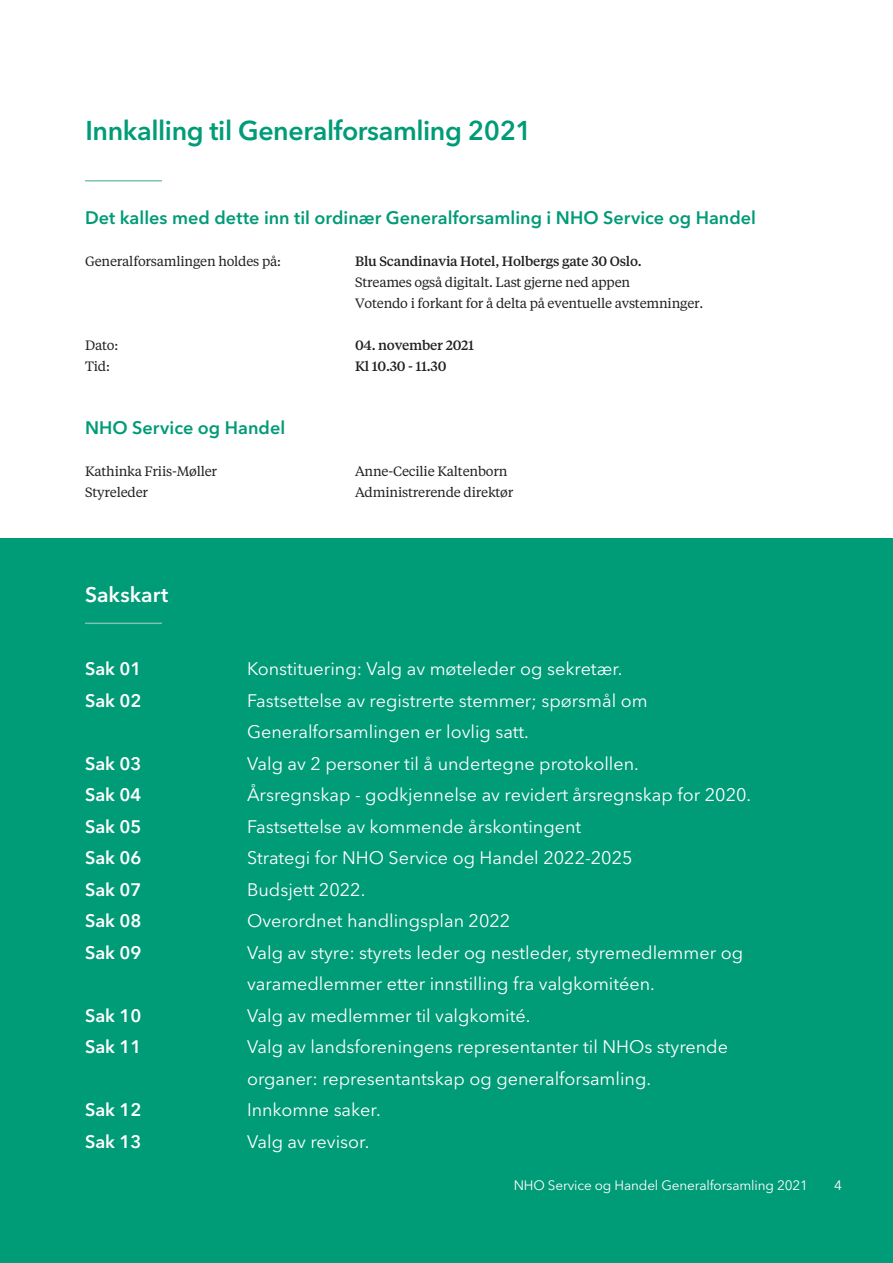
<style>
.page{position:relative;width:893px;height:1263px;background:#fff}
.page>*{position:absolute;margin:0;border:0;box-sizing:border-box;transform-origin:0 0}
.Overskrift_grønn{font:600 27px "Avenir Next LT Pro";letter-spacing:-.015em;color:#009b77}
.t1{font:600 21px "Avenir Next LT Pro";color:#fff}
.Innholdsfortegnelse{font:18px/31.5px "Avenir Next LT Pro";color:#fff}
.Mellomtittel{font:600 18px "Avenir Next LT Pro";color:#009b77}
.Innholdsfortegnelse-2{font:600 18px "Avenir Next LT Pro";color:#fff}
.Brødtekst_9_14{font:13.5px "Tiempos Text";letter-spacing:-.015em;color:#231f20}
.Brødtekst_9_14-2{font:500 13.5px "Tiempos Text";letter-spacing:-.015em;color:#231f20}
.Fotnote{font:13.5px "Avenir Next LT Pro";letter-spacing:-.01em;color:#fff}
</style>
<div class="page">
<div style="left:0;top:538px;width:893px;height:725px;background:#009b77"></div>
<hr style="left:85px;top:623px;width:77px;height:1px;background:#7dc3b3">
<hr style="left:85px;top:180px;width:77px;height:2px;background:#7dc3b3">
<p class="Overskrift_grønn" style="left:86px;top:114px;width:448px">Innkalling til Generalforsamling 2021</p>
<p class="Mellomtittel" style="left:85px;top:206px;width:673px">Det kalles med dette inn til ordinær Generalforsamling i NHO Service og Handel</p>
<p class="Brødtekst_9_14" style="left:85px;top:252px;width:197px">Generalforsamlingen holdes på:</p>
<p class="Brødtekst_9_14-2" style="left:355px;top:252px;width:288px">Blu Scandinavia Hotel, Holbergs gate 30 Oslo.</p>
<p class="Brødtekst_9_14" style="left:355px;top:273px;width:277px">Streames også digitalt. Last gjerne ned appen</p>
<p class="Brødtekst_9_14" style="left:355px;top:294px;width:350px">Votendo i forkant for å delta på eventuelle avstemninger.</p>
<p class="Brødtekst_9_14" style="left:85px;top:336px;width:35px">Dato:</p>
<p class="Brødtekst_9_14-2" style="left:355px;top:336px;width:121px">04. november 2021</p>
<p class="Brødtekst_9_14" style="left:85px;top:357px;width:26px">Tid:</p>
<p class="Brødtekst_9_14-2" style="left:355px;top:357px;width:93px">Kl 10.30 - 11.30</p>
<p class="Mellomtittel" style="left:85px;top:416px;width:202px">NHO Service og Handel</p>
<p class="Brødtekst_9_14" style="left:85px;top:462px;width:134px">Kathinka Friis-Møller</p>
<p class="Brødtekst_9_14" style="left:355px;top:462px;width:154px">Anne-Cecilie Kaltenborn</p>
<p class="Brødtekst_9_14" style="left:85px;top:483px;width:65px">Styreleder</p>
<p class="Brødtekst_9_14" style="left:355px;top:483px;width:160px">Administrerende direktør</p>
<h4 class="t1" style="left:85px;top:581px;width:85px">Sakskart</h4>
<p class="Innholdsfortegnelse-2" style="left:85px;top:658px;width:58px">Sak 01</p>
<p class="Innholdsfortegnelse" style="left:247px;top:653px;width:377px">Konstituering: Valg av møteleder og sekretær.</p>
<p class="Innholdsfortegnelse-2" style="left:85px;top:689px;width:58px">Sak 02</p>
<p class="Innholdsfortegnelse" style="left:247px;top:684px;width:402px">Fastsettelse av registrerte stemmer; spørsmål om<br>Generalforsamlingen er lovlig satt.</p>
<p class="Innholdsfortegnelse-2" style="left:85px;top:752px;width:58px">Sak 03</p>
<p class="Innholdsfortegnelse" style="left:247px;top:747px;width:393px">Valg av 2 personer til å undertegne protokollen.</p>
<p class="Innholdsfortegnelse-2" style="left:85px;top:784px;width:58px">Sak 04</p>
<p class="Innholdsfortegnelse" style="left:247px;top:779px;width:506px">Årsregnskap - godkjennelse av revidert årsregnskap for 2020.</p>
<p class="Innholdsfortegnelse-2" style="left:85px;top:815px;width:58px">Sak 05</p>
<p class="Innholdsfortegnelse" style="left:247px;top:810px;width:336px">Fastsettelse av kommende årskontingent</p>
<p class="Innholdsfortegnelse-2" style="left:85px;top:847px;width:58px">Sak 06</p>
<p class="Innholdsfortegnelse" style="left:247px;top:842px;width:387px">Strategi for NHO Service og Handel 2022-2025</p>
<p class="Innholdsfortegnelse-2" style="left:85px;top:878px;width:58px">Sak 07</p>
<p class="Innholdsfortegnelse" style="left:247px;top:873px;width:120px">Budsjett 2022.</p>
<p class="Innholdsfortegnelse-2" style="left:85px;top:910px;width:58px">Sak 08</p>
<p class="Innholdsfortegnelse" style="left:247px;top:905px;width:265px">Overordnet handlingsplan 2022</p>
<p class="Innholdsfortegnelse-2" style="left:85px;top:941px;width:58px">Sak 09</p>
<p class="Innholdsfortegnelse" style="left:247px;top:936px;width:497px">Valg av styre: styrets leder og nestleder, styremedlemmer og</p>
<p class="Innholdsfortegnelse" style="left:247px;top:968px;width:409px">varamedlemmer etter innstilling fra valgkomitéen.</p>
<p class="Innholdsfortegnelse-2" style="left:85px;top:1004px;width:58px">Sak 10</p>
<p class="Innholdsfortegnelse" style="left:247px;top:999px;width:285px">Valg av medlemmer til valgkomité.</p>
<p class="Innholdsfortegnelse-2" style="left:85px;top:1036px;width:58px">Sak 11</p>
<p class="Innholdsfortegnelse" style="left:247px;top:1031px;width:482px">Valg av landsforeningens representanter til NHOs styrende organer: representantskap og generalforsamling.</p>
<p class="Innholdsfortegnelse-2" style="left:85px;top:1099px;width:58px">Sak 12</p>
<p class="Innholdsfortegnelse" style="left:247px;top:1094px;width:135px">Innkomne saker.</p>
<p class="Innholdsfortegnelse-2" style="left:85px;top:1130px;width:58px">Sak 13</p>
<p class="Innholdsfortegnelse" style="left:247px;top:1125px;width:124px">Valg av revisor.</p>
<p class="Fotnote" style="left:514px;top:1177px;width:296px">NHO Service og Handel Generalforsamling 2021</p>
<p class="Fotnote" style="left:834px;top:1177px;width:9px">4</p>
</div>
